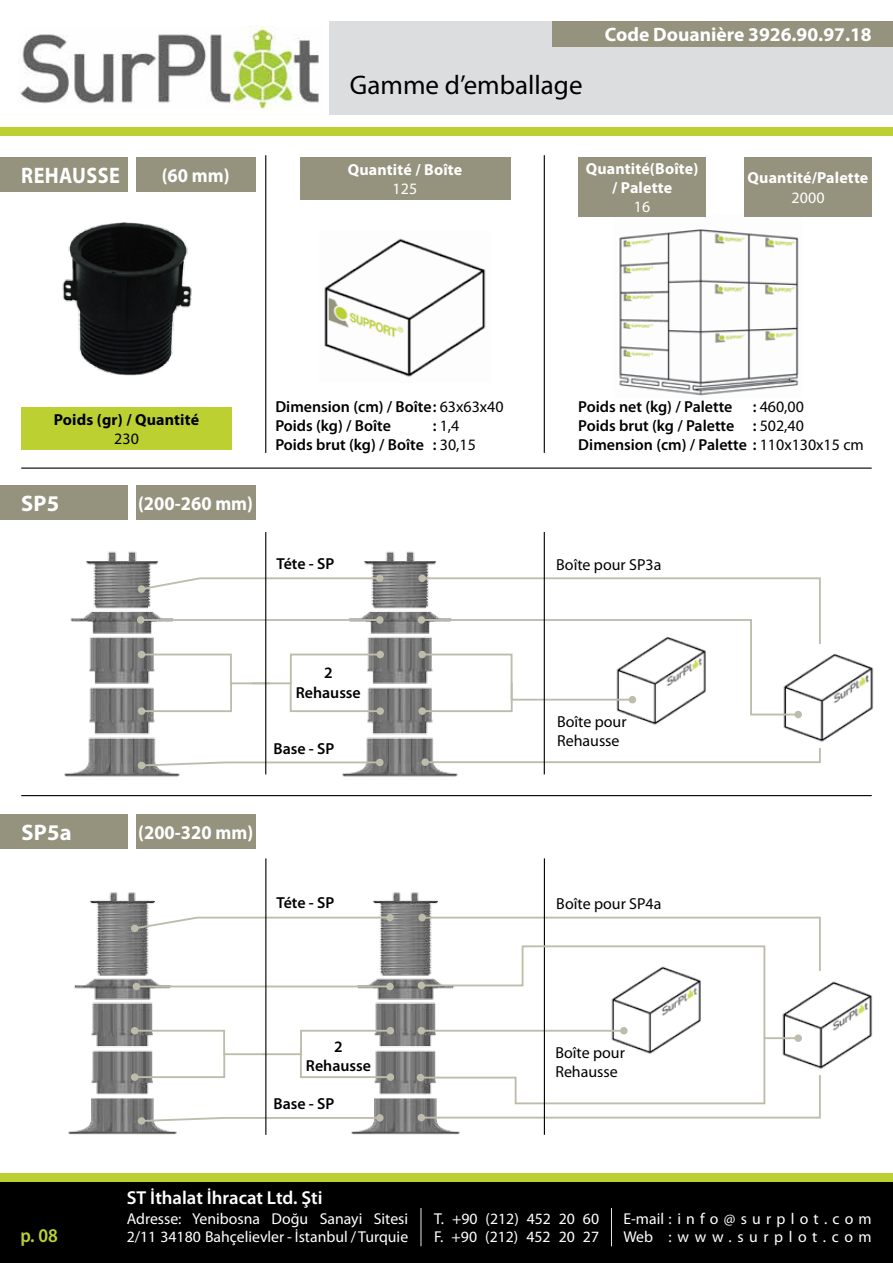
<style>
.page{position:relative;width:893px;height:1263px;background:#fff}
.page>*{position:absolute;margin:0;border:0;box-sizing:border-box;transform-origin:0 0}
.t1{font:27px "Myriad Pro";color:#000}
.t2{font:700 22.5px "Myriad Pro";letter-spacing:.01em;color:#fff;scale:.9 1}
.t3{font:700 22.5px "Myriad Pro";letter-spacing:.01em;color:#fff}
.t4{font:700 19.5px "Myriad Pro";color:#fff;scale:.95 1}
.t5{font:700 19.5px "Myriad Pro";color:#fff}
.t6{font:600 semi-condensed 19.5px "Myriad Pro";color:#bcd131}
.t7{font:600 18.75px "Myriad Pro";color:#fff}
.t8{font:600 15.9px/19.2px "Myriad Pro";color:#000}
.t9{font:15.9px/19.2px "Myriad Pro";color:#000}
.t10{font:700 15.9px/19.2px "Myriad Pro";letter-spacing:.01em;color:#fff;text-align:center}
.t11{font:700 15.9px "Myriad Pro";letter-spacing:.01em;color:#000}
.t12{font:15.9px "Myriad Pro";letter-spacing:.01em;color:#fff}
.t13{font:15.75px/18px "Myriad Pro";color:#fff}
.t14{font:15.75px "Myriad Pro";letter-spacing:.335em;color:#fff}
.t15{font:15.75px "Myriad Pro";letter-spacing:.355em;color:#fff}
.s1{font-weight:400}
</style>
<div class="page">
<img style="left:20px;top:26px;width:299px;height:84px">
<div style="left:0;top:1182px;width:893px;height:81px;background:#000"></div>
<div style="left:0;top:1174px;width:893px;height:8px;background:#bcd131"></div>
<hr style="left:421px;top:1208px;width:1px;height:38px;background:#e7e7df">
<hr style="left:611px;top:1208px;width:1px;height:38px;background:#e7e7df">
<div style="left:0;top:128px;width:893px;height:8px;background:#bcd131"></div>
<hr style="left:21px;top:795px;width:851px;height:1px;background:#000">
<hr style="left:21px;top:467px;width:851px;height:2px;background:#000">
<div style="left:330px;top:21px;width:563px;height:94px;background:#dcddde"></div>
<div style="left:553px;top:21px;width:340px;height:26px;background:#95937e"></div>
<div style="left:136px;top:485px;width:119px;height:34px;background:#95937e"></div>
<div style="left:0;top:485px;width:128px;height:34px;background:#95937e"></div>
<img style="left:64px;top:551px;width:116px;height:226px">
<img style="left:342px;top:551px;width:116px;height:226px">
<img style="left:347px;top:892px;width:113px;height:243px">
<img style="left:68px;top:892px;width:112px;height:243px">
<div style="left:136px;top:814px;width:119px;height:34px;background:#95937e"></div>
<div style="left:0;top:814px;width:128px;height:34px;background:#95937e"></div>
<svg style="left:139px;top:576px;width:243px;height:15px"></svg>
<div style="left:138px;top:585px;width:7px;height:8px;background:#bebdac;border-radius:50%"></div>
<div style="left:376px;top:574px;width:8px;height:8px;background:#bebdac;border-radius:50%"></div>
<svg style="left:133px;top:916px;width:259px;height:14px"></svg>
<div style="left:131px;top:925px;width:7px;height:7px;background:#bebdac;border-radius:50%"></div>
<div style="left:386px;top:914px;width:8px;height:7px;background:#bebdac;border-radius:50%"></div>
<svg style="left:140px;top:760px;width:242px;height:7px"></svg>
<div style="left:138px;top:762px;width:7px;height:7px;background:#bebdac;border-radius:50%"></div>
<div style="left:376px;top:759px;width:8px;height:7px;background:#bebdac;border-radius:50%"></div>
<svg style="left:140px;top:1116px;width:242px;height:7px"></svg>
<div style="left:138px;top:1117px;width:7px;height:8px;background:#bebdac;border-radius:50%"></div>
<div style="left:376px;top:1114px;width:8px;height:8px;background:#bebdac;border-radius:50%"></div>
<div style="left:21px;top:408px;width:211px;height:42px;background:#bcd131"></div>
<img style="left:324px;top:238px;width:162px;height:139px">
<img style="left:619px;top:229px;width:180px;height:167px">
<div style="left:0;top:157px;width:128px;height:34px;background:#95937e"></div>
<div style="left:136px;top:157px;width:119px;height:34px;background:#95937e"></div>
<img style="left:62px;top:223px;width:130px;height:153px">
<div style="left:300px;top:157px;width:210px;height:43px;background:#95937e"></div>
<div style="left:578px;top:157px;width:128px;height:60px;background:#95937e"></div>
<div style="left:744px;top:157px;width:128px;height:60px;background:#95937e"></div>
<hr style="left:265px;top:155px;width:1px;height:298px;background:#000">
<hr style="left:544px;top:155px;width:1px;height:298px;background:#000">
<hr style="left:141px;top:619px;width:239px;height:2px;background:#bebdac">
<div style="left:137px;top:616px;width:7px;height:8px;background:#bebdac;border-radius:50%"></div>
<div style="left:376px;top:616px;width:8px;height:8px;background:#bebdac;border-radius:50%"></div>
<hr style="left:136px;top:985px;width:254px;height:2px;background:#bebdac">
<div style="left:133px;top:983px;width:7px;height:7px;background:#bebdac;border-radius:50%"></div>
<div style="left:386px;top:983px;width:8px;height:7px;background:#bebdac;border-radius:50%"></div>
<div style="left:138px;top:651px;width:7px;height:7px;background:#bebdac;border-radius:50%"></div>
<div style="left:138px;top:707px;width:7px;height:8px;background:#bebdac;border-radius:50%"></div>
<div style="left:131px;top:1027px;width:7px;height:7px;background:#bebdac;border-radius:50%"></div>
<div style="left:131px;top:1073px;width:7px;height:8px;background:#bebdac;border-radius:50%"></div>
<div style="left:376px;top:651px;width:8px;height:7px;background:#bebdac;border-radius:50%"></div>
<svg style="left:140px;top:653px;width:242px;height:60px"></svg>
<div style="left:376px;top:707px;width:8px;height:8px;background:#bebdac;border-radius:50%"></div>
<div style="left:387px;top:1027px;width:7px;height:7px;background:#bebdac;border-radius:50%"></div>
<svg style="left:133px;top:1029px;width:259px;height:50px"></svg>
<div style="left:387px;top:1073px;width:7px;height:8px;background:#bebdac;border-radius:50%"></div>
<div style="left:418px;top:651px;width:8px;height:7px;background:#97968f;border-radius:50%"></div>
<svg style="left:420px;top:576px;width:401px;height:188px"></svg>
<div style="left:418px;top:574px;width:8px;height:8px;background:#bebdac;border-radius:50%"></div>
<div style="left:421px;top:758px;width:8px;height:8px;background:#bebdac;border-radius:50%"></div>
<svg style="left:419px;top:916px;width:402px;height:203px"></svg>
<div style="left:418px;top:914px;width:8px;height:7px;background:#bebdac;border-radius:50%"></div>
<div style="left:418px;top:1114px;width:7px;height:7px;background:#bebdac;border-radius:50%"></div>
<img style="left:776px;top:644px;width:98px;height:103px">
<svg style="left:419px;top:618px;width:381px;height:98px"></svg>
<div style="left:418px;top:616px;width:7px;height:8px;background:#bebdac;border-radius:50%"></div>
<div style="left:794px;top:711px;width:8px;height:7px;background:#bebdac;border-radius:50%"></div>
<div style="left:418px;top:1027px;width:7px;height:7px;background:#bebdac;border-radius:50%"></div>
<div style="left:417px;top:1074px;width:7px;height:7px;background:#bebdac;border-radius:50%"></div>
<hr style="left:265px;top:858px;width:1px;height:277px;background:#000">
<hr style="left:544px;top:858px;width:1px;height:277px;background:#000">
<hr style="left:265px;top:532px;width:1px;height:242px;background:#000">
<hr style="left:544px;top:532px;width:1px;height:242px;background:#000">
<img style="left:800px;top:972px;width:73px;height:103px">
<svg style="left:419px;top:944px;width:381px;height:161px"></svg>
<div style="left:418px;top:982px;width:7px;height:7px;background:#bebdac;border-radius:50%"></div>
<div style="left:794px;top:1034px;width:8px;height:8px;background:#bebdac;border-radius:50%"></div>
<h1 class="t1" style="left:350px;top:69px;width:234px">Gamme d’emballage</h1>
<p class="t5" style="left:605px;top:22px;width:268px">Code Douanière 3926.90.97.18</p>
<h2 class="t2" style="left:21px;top:161px;width:86px">Rehausse</h2>
<p class="t4" style="left:162px;top:162px;width:73px">(60 mm)</p>
<p class="t10" style="left:348px;top:159px;width:116px">Quantité / Boîte</p>
<p class="t12" style="left:393px;top:179px;width:26px">125</p>
<p class="t10" style="left:586px;top:158px;width:114px">Quantité(Boîte) / Palette</p>
<p class="t12" style="left:634px;top:197px;width:18px">16</p>
<p class="t10" style="left:747px;top:168px;width:122px">Quantité/Palette</p>
<p class="t12" style="left:791px;top:188px;width:35px">2000</p>
<p class="t11" style="left:54px;top:410px;width:147px">Poids (gr) / Quantité</p>
<p class="t9" style="left:114px;top:429px;width:26px">230</p>
<h2 class="t3" style="left:21px;top:489px;width:40px">SP5</h2>
<p class="t4" style="left:138px;top:490px;width:122px">(200-260 mm)</p>
<p class="t8" style="left:275px;top:396px;width:230px">Dimension (cm) / Boîte: <span class="s1">63x63x40<br></span>Poids (kg) / Boîte</p>
<p class="t8" style="left:275px;top:416px;width:202px;text-indent:157px">: <span class="s1">1,4<br></span>Poids brut (kg) / Boîte : <span class="s1">30,15</span></p>
<p class="t8" style="left:277px;top:553px;width:59px">Téte - SP</p>
<p class="t8" style="left:296px;top:663px;width:67px;text-align:center">2<br>Rehausse</p>
<p class="t8" style="left:273px;top:738px;width:63px">Base - SP</p>
<h2 class="t3" style="left:21px;top:817px;width:52px">SP5a</h2>
<p class="t4" style="left:138px;top:819px;width:122px">(200-320 mm)</p>
<p class="t8" style="left:578px;top:396px;width:156px">Poids net (kg) / Palette</p>
<p class="t8" style="left:578px;top:396px;width:287px;text-indent:174px">: <span class="s1">460,00<br></span>Poids brut (kg / Palette : <span class="s1">502,40<br></span>Dimension (cm) / Palette : <span class="s1">110x130x15 cm</span></p>
<p class="t9" style="left:556px;top:554px;width:107px">Boîte pour SP3a</p>
<p class="t9" style="left:557px;top:712px;width:71px">Boîte pour<br>Rehausse</p>
<p class="t8" style="left:277px;top:893px;width:59px">Téte - SP</p>
<p class="t9" style="left:556px;top:894px;width:107px">Boîte pour SP4a</p>
<p class="t8" style="left:306px;top:1036px;width:67px;text-align:center">2<br>Rehausse</p>
<p class="t9" style="left:555px;top:1043px;width:71px">Boîte pour<br>Rehausse</p>
<p class="t8" style="left:273px;top:1094px;width:63px">Base - SP</p>
<p class="t7" style="left:127px;top:1186px;width:197px">ST İthalat İhracat Ltd. Şti</p>
<p class="t13" style="left:127px;top:1209px;width:283px">Adresse: Yenibosna Doğu Sanayi Sitesi<br>2/11 34180 Bahçelievler - İstanbul / Turquie</p>
<p class="t13" style="left:434px;top:1209px;width:167px">T. +90 (212) 452 20 60<br>F. +90 (212) 452 20 27</p>
<p class="t14" style="left:623px;top:1209px;width:250px">E-mail:info@surplot.com</p>
<p class="t6" style="left:20px;top:1223px;width:39px">p. 08</p>
<p class="t15" style="left:623px;top:1227px;width:250px">Web :www.surplot.com</p>
</div>
